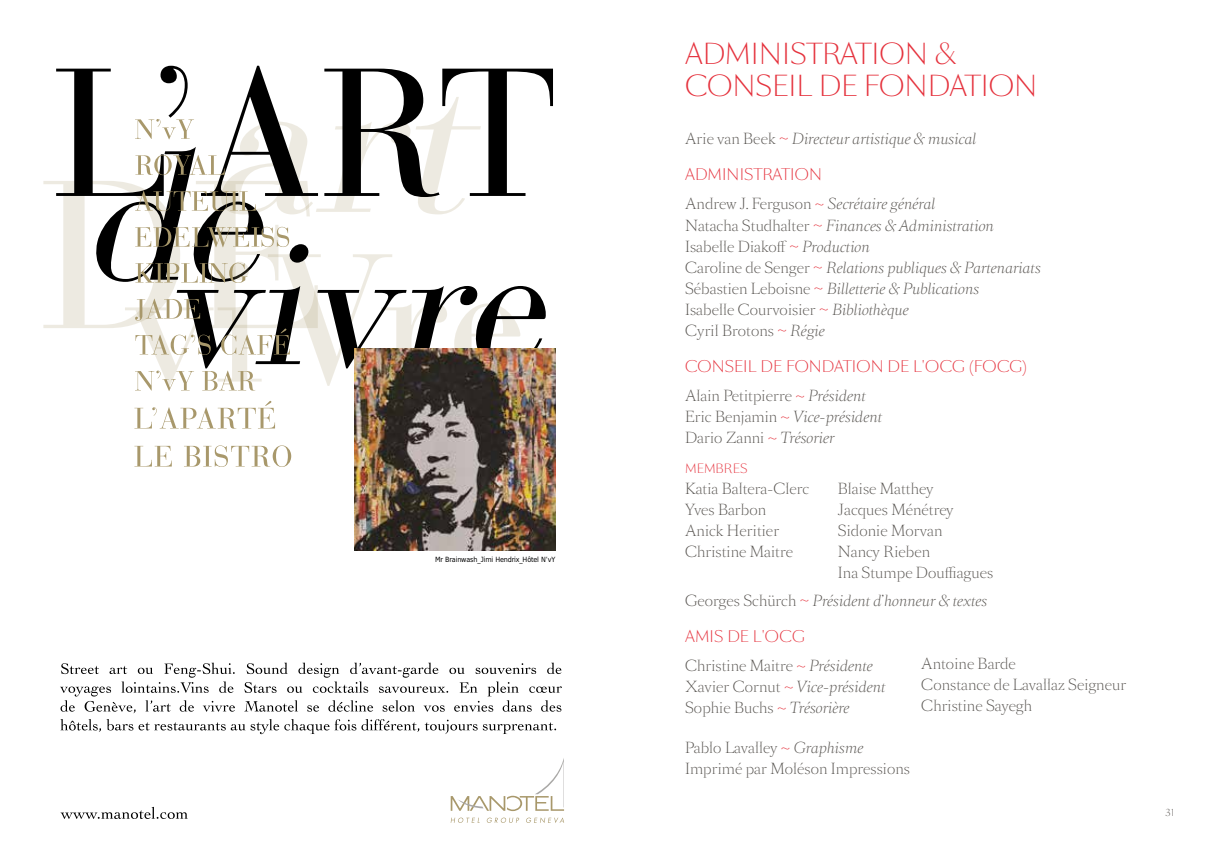
<style>
.page{position:relative;width:1217px;height:851px;background:#fff}
.page>*{position:absolute;margin:0;border:0;box-sizing:border-box;transform-origin:0 0}
.t1{font:300 27px/32.4px "Sang Bleu BP Sans";color:#e5323d}
.t2{font:300 15px "Sang Bleu BP Sans";letter-spacing:.01em;color:#e5323d}
.t3{font:300 14.25px/21px "Sang Bleu BP";letter-spacing:.01em;color:#55524e}
.t4{font:italic 300 14.25px/21px "Sang Bleu BP";letter-spacing:.01em;color:#55524e}
.t5{font:300 12px "Sang Bleu BP Sans";letter-spacing:.01em;color:#e5323d}
.t6{font:300 9.75px "Sang Bleu BP Sans";color:#55524e}
.t7{font:7.2px "Tahomac";letter-spacing:-.02em;color:#000}
.s1{font-style:normal}
.s2{font-style:normal;color:#e5323d}
.s3{color:#e5323d}
.s4{font-style:italic}
</style>
<div class="page">
<svg style="left:450px;top:758px;width:114px;height:53px"></svg>
<svg style="left:450px;top:817px;width:29px;height:5px"></svg>
<svg style="left:486px;top:817px;width:33px;height:5px"></svg>
<svg style="left:526px;top:817px;width:38px;height:6px"></svg>
<svg style="left:60px;top:806px;width:127px;height:12px"></svg>
<svg style="left:56px;top:66px;width:497px;height:130px"></svg>
<svg style="left:155px;top:355px;width:193px;height:31px"></svg>
<svg style="left:177px;top:286px;width:370px;height:82px"></svg>
<svg style="left:135px;top:370px;width:120px;height:21px"></svg>
<svg style="left:43px;top:97px;width:438px;height:258px"></svg>
<img style="left:354px;top:349px;width:201px;height:201px">
<svg style="left:134px;top:445px;width:157px;height:22px"></svg>
<svg style="left:134px;top:401px;width:141px;height:27px"></svg>
<svg style="left:60px;top:719px;width:496px;height:15px"></svg>
<svg style="left:60px;top:662px;width:501px;height:51px"></svg>
<p class="t7" style="left:435px;top:554px;width:122px">Mr Brainwash_Jimi Hendrix_Hôtel N‘vY</p>
<h1 class="t1" style="left:685px;top:37px;width:353px">ADMINISTRATION &amp;<br>CONSEIL DE FONDATION</h1>
<p class="t4" style="left:685px;top:128px;width:292px"><span class="s1">Arie van Beek</span> <span class="s2">~</span> Directeur artistique &amp; musical</p>
<p class="t2" style="left:685px;top:164px;width:138px">ADMINISTRATION</p>
<p class="t4" style="left:685px;top:193px;width:357px"><span class="s1">Andrew J. Ferguson</span> <span class="s2">~</span> Secrétaire général<br><span class="s1">Natacha Studhalter</span> <span class="s2">~</span> Finances &amp; Administration <span class="s1">Isabelle Diakoff</span> <span class="s2">~</span> Production<br><span class="s1">Caroline de Senger</span> <span class="s2">~</span> Relations publiques &amp; Partenariats <span class="s1">Sébastien Leboisne</span> <span class="s2">~</span> Billetterie &amp; Publications<br><span class="s1">Isabelle Courvoisier</span> <span class="s2">~</span> Bibliothèque<br><span class="s1">Cyril Brotons</span> <span class="s2">~</span> Régie</p>
<p class="t2" style="left:685px;top:355px;width:344px">CONSEIL DE FONDATION DE L'OCG (FOCG)</p>
<p class="t3" style="left:685px;top:385px;width:198px">Alain Petitpierre <span class="s3">~</span> <span class="s4">Président<br></span>Eric Benjamin <span class="s3">~</span> <span class="s4">Vice-président<br></span>Dario Zanni <span class="s3">~</span> <span class="s4">Trésorier</span></p>
<p class="t5" style="left:685px;top:459px;width:64px">MEMBRES</p>
<p class="t3" style="left:685px;top:477px;width:125px">Katia Baltera-Clerc<br>Yves Barbon<br>Anick Heritier<br>Christine Maitre</p>
<p class="t4" style="left:685px;top:589px;width:303px"><span class="s1">Georges Schürch</span> <span class="s2">~</span> Président d’honneur &amp; textes</p>
<p class="t2" style="left:685px;top:625px;width:121px">AMIS DE L'OCG</p>
<p class="t3" style="left:685px;top:655px;width:202px">Christine Maitre <span class="s3">~</span> <span class="s4">Présidente<br></span>Xavier Cornut <span class="s3">~</span> <span class="s4">Vice-président<br></span>Sophie Buchs <span class="s3">~</span> <span class="s4">Trésorière</span></p>
<p class="t3" style="left:685px;top:737px;width:226px">Pablo Lavalley <span class="s3">~</span> <span class="s4">Graphisme<br></span>Imprimé par Moléson Impressions</p>
<p class="t3" style="left:837px;top:477px;width:156px">Blaise Matthey<br>Jacques Ménétrey<br>Sidonie Morvan<br>Nancy Rieben<br>Ina Stumpe Douffiagues</p>
<p class="t3" style="left:921px;top:653px;width:206px">Antoine Barde<br>Constance de Lavallaz Seigneur<br>Christine Sayegh</p>
<p class="t6" style="left:1165px;top:805px;width:11px">31</p>
</div>
